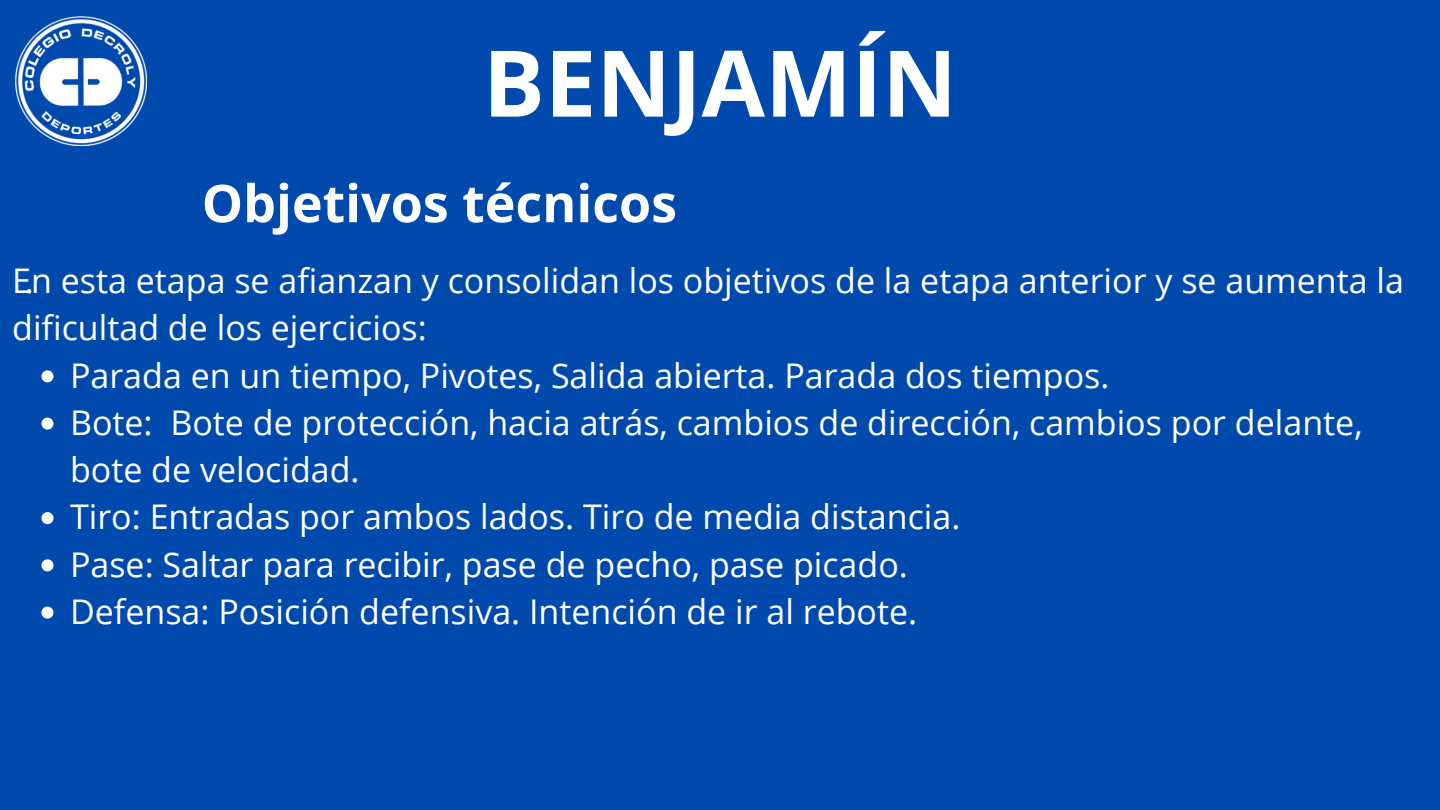
<style>
.page{position:relative;width:1440px;height:810px;background:#004aad}
.page>*{position:absolute;margin:0;border:0;box-sizing:border-box;transform-origin:0 0}
.t1{font:700 92px "Open Sans";color:#fff}
.t2{font:700 52px "Open Sans";color:#fff}
.t3{font:34px/47.2px "Open Sans";color:#fff}
</style>
<div class="page">
<img style="left:16px;top:16px;width:130px;height:130px">
<svg style="left:41px;top:370px;width:12px;height:12px"></svg>
<svg style="left:41px;top:418px;width:12px;height:12px"></svg>
<svg style="left:41px;top:512px;width:12px;height:12px"></svg>
<svg style="left:41px;top:559px;width:12px;height:12px"></svg>
<svg style="left:41px;top:607px;width:12px;height:12px"></svg>
<p class="t1" style="left:483px;top:18px;width:475px">BENJAMÍN</p>
<p class="t2" style="left:202px;top:167px;width:477px">Objetivos técnicos</p>
<p class="t3" style="left:12px;top:256px;width:1393px">En esta etapa se afianzan y consolidan los objetivos de la etapa anterior y se aumenta la dificultad de los ejercicios:</p>
<p class="t3" style="left:25px;top:256px;width:11px">.</p>
<p class="t3" style="left:70px;top:351px;width:1041px">Parada en un tiempo, Pivotes, Salida abierta. Parada dos tiempos.</p>
<p class="t3" style="left:70px;top:398px;width:1294px">Bote: Bote de protección, hacia atrás, cambios de dirección, cambios por delante, bote de velocidad.</p>
<p class="t3" style="left:70px;top:493px;width:892px">Tiro: Entradas por ambos lados. Tiro de media distancia.</p>
<p class="t3" style="left:70px;top:540px;width:839px">Pase: Saltar para recibir, pase de pecho, pase picado.</p>
<p class="t3" style="left:70px;top:587px;width:849px">Defensa: Posición defensiva. Intención de ir al rebote.</p>
</div>
